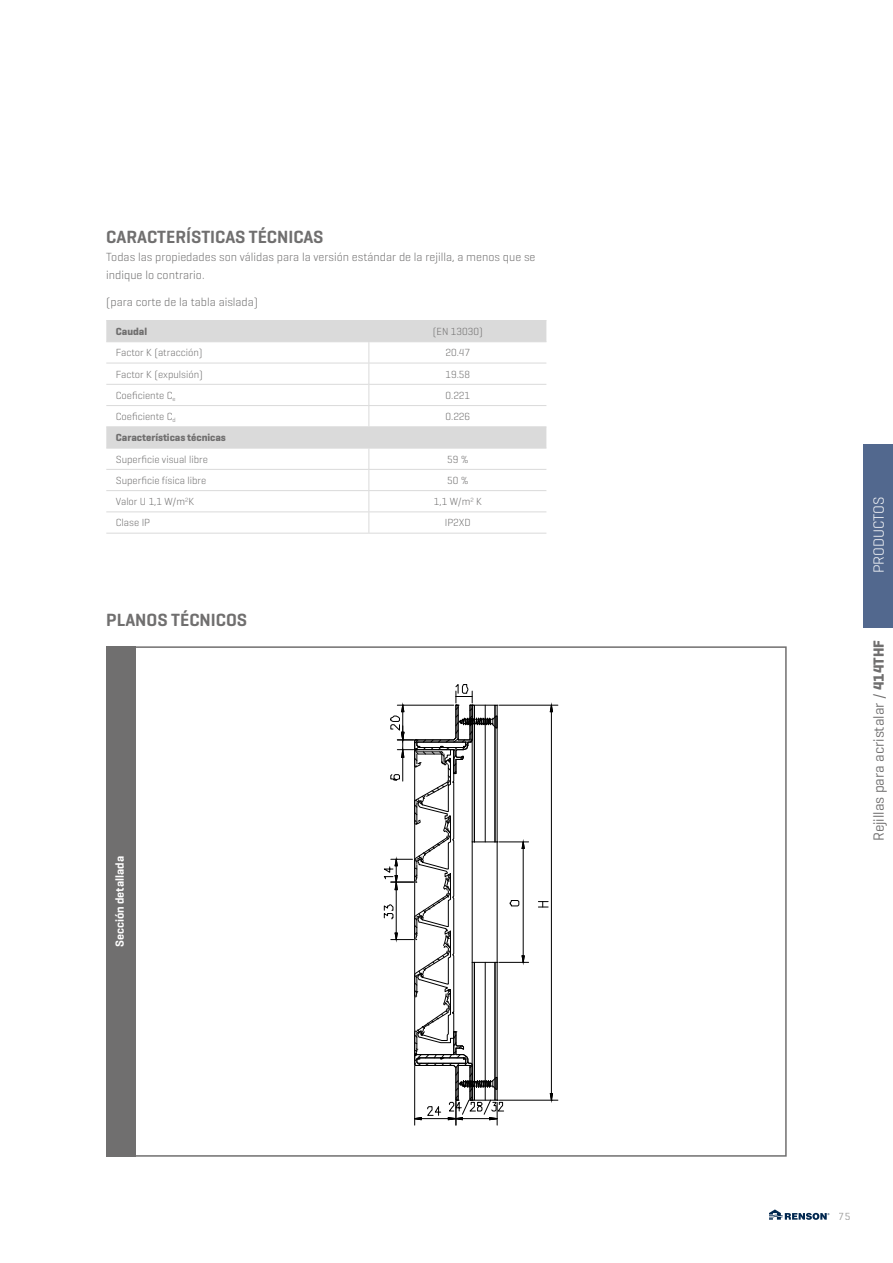
<style>
.page{position:relative;width:893px;height:1263px;background:#fff}
.page>*{position:absolute;margin:0;border:0;box-sizing:border-box;transform-origin:0 0}
.t1{font:600 18px "Geogrotesque";color:#706f6f}
.t2{font:15px "Geogrotesque";color:#706f6f}
.t3{font:300 15px "Geogrotesque";color:#fff}
.t4{font:300 12px/18px "Geogrotesque";color:#706f6f}
.t5{font:600 12px "Geogrotesque";color:#fff}
.t6{font:300 10.5px "Geogrotesque";color:#706f6f}
.t7{font:700 10.5px "Geogrotesque";color:#706f6f}
.t8{font:10.5px "Geogrotesque";color:#9d9d9c}
.s1{font-weight:700}
</style>
<div class="page">
<div style="left:863px;top:444px;width:30px;height:184px;background:#52688e"></div>
<svg style="left:106px;top:321px;width:440px;height:127px"></svg>
<hr style="left:106px;top:320px;width:263px;height:1px;background:#dadada">
<hr style="left:369px;top:320px;width:177px;height:1px;background:#dadada">
<hr style="left:106px;top:341px;width:263px;height:1px;background:#dadada">
<hr style="left:369px;top:341px;width:177px;height:1px;background:#dadada">
<hr style="left:106px;top:363px;width:263px;height:1px;background:#dadada">
<hr style="left:369px;top:363px;width:177px;height:1px;background:#dadada">
<hr style="left:106px;top:384px;width:263px;height:1px;background:#dadada">
<hr style="left:369px;top:384px;width:177px;height:1px;background:#dadada">
<hr style="left:106px;top:405px;width:263px;height:1px;background:#dadada">
<hr style="left:369px;top:405px;width:177px;height:1px;background:#dadada">
<hr style="left:106px;top:426px;width:263px;height:1px;background:#dadada">
<hr style="left:369px;top:426px;width:177px;height:1px;background:#dadada">
<hr style="left:106px;top:448px;width:263px;height:1px;background:#dadada">
<hr style="left:369px;top:448px;width:177px;height:1px;background:#dadada">
<hr style="left:106px;top:469px;width:263px;height:1px;background:#dadada">
<hr style="left:369px;top:469px;width:177px;height:1px;background:#dadada">
<hr style="left:106px;top:490px;width:263px;height:1px;background:#dadada">
<hr style="left:369px;top:490px;width:177px;height:1px;background:#dadada">
<hr style="left:106px;top:511px;width:263px;height:1px;background:#dadada">
<hr style="left:369px;top:511px;width:177px;height:1px;background:#dadada">
<svg style="left:368px;top:321px;width:1px;height:212px"></svg>
<hr style="left:106px;top:533px;width:263px;height:1px;background:#dadada">
<hr style="left:369px;top:533px;width:177px;height:1px;background:#dadada">
<div style="left:106px;top:646px;width:30px;height:511px;background:#706f6f"></div>
<svg style="left:349px;top:684px;width:246px;height:473px"></svg>
<svg style="left:769px;top:1209px;width:60px;height:11px"></svg>
<h1 class="t1" style="left:106px;top:226px;width:219px">CARACTERÍSTICAS TÉCNICAS</h1>
<p class="t4" style="left:106px;top:248px;width:431px">Todas las propiedades son válidas para la versión estándar de la rejilla, a menos que se indique lo contrario.</p>
<p class="t4" style="left:106px;top:292px;width:153px">(para corte de la tabla aislada)</p>
<p class="t7" style="left:116px;top:325px;width:33px">Caudal</p>
<p class="t6" style="left:433px;top:325px;width:51px">(EN 13030)</p>
<p class="t6" style="left:116px;top:346px;width:88px">Factor K (atracción)</p>
<p class="t6" style="left:445px;top:346px;width:26px">20.47</p>
<p class="t6" style="left:116px;top:367px;width:89px">Factor K (expulsión)</p>
<p class="t6" style="left:445px;top:367px;width:26px">19.58</p>
<p class="t6" style="left:116px;top:389px;width:61px">Coeficiente C<sub>e</sub></p>
<p class="t6" style="left:445px;top:389px;width:26px">0.221</p>
<p class="t6" style="left:116px;top:410px;width:61px">Coeficiente C<sub>d</sub></p>
<p class="t6" style="left:445px;top:410px;width:26px">0.226</p>
<p class="t7" style="left:116px;top:431px;width:112px">Características técnicas</p>
<p class="t6" style="left:116px;top:452px;width:93px">Superficie visual libre</p>
<p class="t6" style="left:447px;top:452px;width:23px">59 %</p>
<p class="t6" style="left:116px;top:474px;width:92px">Superficie física libre</p>
<p class="t6" style="left:447px;top:474px;width:23px">50 %</p>
<p class="t6" style="left:116px;top:495px;width:80px">Valor U 1,1 W/m<sup>2</sup>K</p>
<p class="t6" style="left:434px;top:495px;width:49px">1,1 W/m<sup>2</sup> K</p>
<p class="t6" style="left:116px;top:516px;width:36px">Clase IP</p>
<p class="t6" style="left:445px;top:516px;width:28px">IP2XD</p>
<h1 class="t1" style="left:106px;top:608px;width:142px">PLANOS TÉCNICOS</h1>
<p class="t5" style="left:112px;top:947px;width:92px;rotate:-90deg">Sección detallada</p>
<h2 class="t3" style="left:869px;top:573px;width:78px;rotate:-90deg">PRODUCTOS</h2>
<h2 class="t2" style="left:869px;top:841px;width:203px;rotate:-90deg">Rejillas para acristalar / <span class="s1">414THF</span></h2>
<p class="t8" style="left:839px;top:1210px;width:13px">75</p>
</div>
